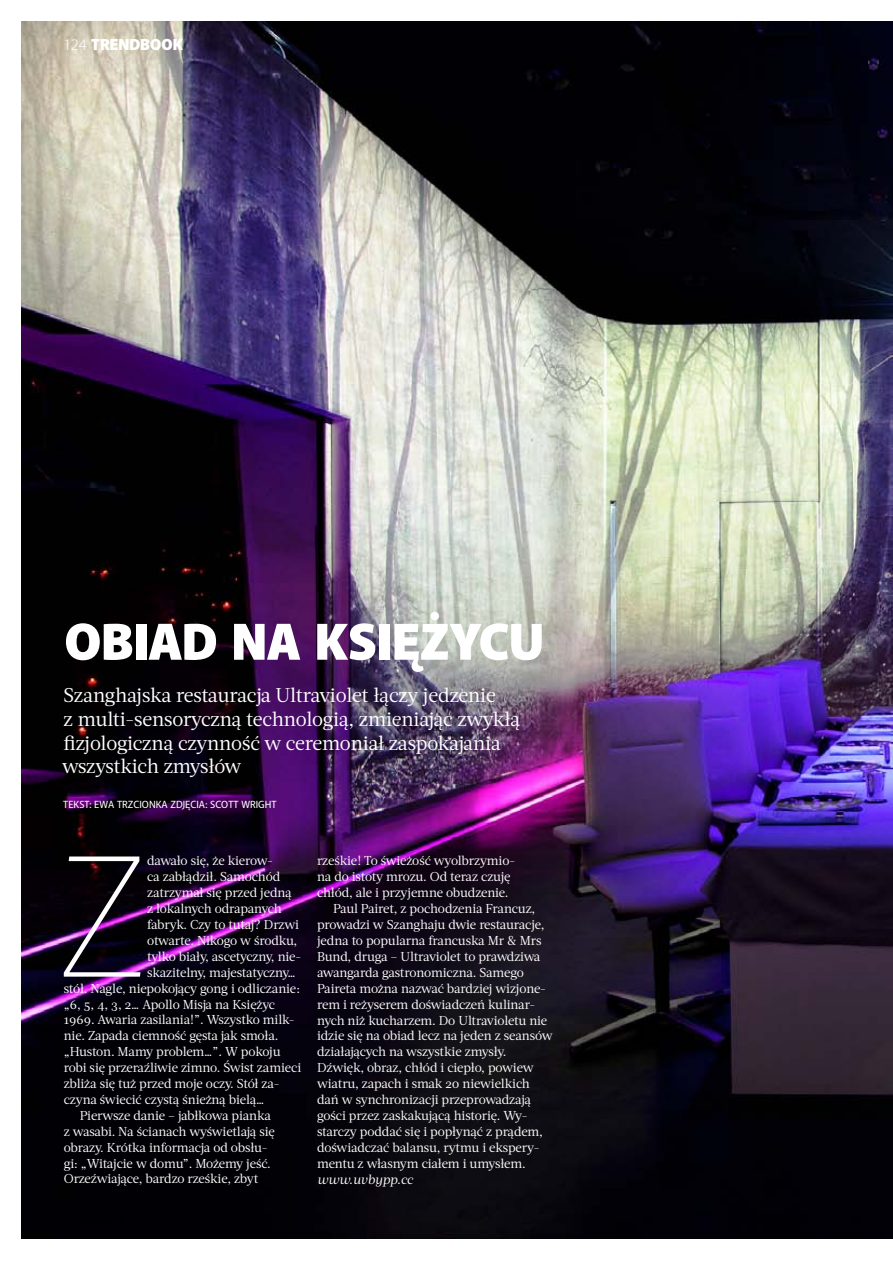
<style>
.page{position:relative;width:893px;height:1263px;background:#fff}
.page>*{position:absolute;margin:0;border:0;box-sizing:border-box;transform-origin:0 0}
.t1{font:100 175.8px "Akagi";color:#fff}
.t2{font:900 52.5px "Akagi";letter-spacing:-.005em;color:#fff}
.t3{font:19.8px/23.9px "Acta";letter-spacing:-.015em;color:#fff}
.t4{font:900 16.2px "Akagi";color:#fff}
.t5{font:12.9px "Acta";letter-spacing:-.015em;color:#fff}
.t6{font:italic 12.9px "Acta";letter-spacing:-.02em;color:#fff}
.t7{font:500 10.5px "Akagi Pro";color:#fff}
.s1{font-weight:300}
</style>
<div class="page">
<img style="left:21px;top:21px;width:872px;height:1217px">
<p class="t4" style="left:64px;top:35px;width:121px"><span class="s1">124</span> TRENDBOOK</p>
<h2 class="t2" style="left:65px;top:609px;width:481px">OB IAD NA KSIĘŻYCU</h2>
<h3 class="t3" style="left:62px;top:683px;width:460px">Szanghajska restauracja Ultraviolet łączy jedzenie<br>z multi-sensoryczną technologią, zmieniając zwykłą fizjologiczną czynność w ceremoniał zaspokajania wszystkich zmysłów</h3>
<p class="t7" style="left:63px;top:798px;width:113px">TEKST: EWA TRZCI ONKA ZDJĘCI</p>
<p class="t7" style="left:199px;top:798px;width:79px">A: SCOTT WRIG HT</p>
<h1 class="t1" style="left:57px;top:811px;width:92px">Z</h1>
<p class="t5" style="left:147px;top:853px;width:127px">dawało się, że kierow-</p>
<p class="t5" style="left:147px;top:869px;width:135px">ca zabłądził. Samochód</p>
<p class="t5" style="left:147px;top:885px;width:146px">zatrzymał się przed jedną</p>
<p class="t5" style="left:147px;top:901px;width:136px">z lokalnych odrapanych</p>
<p class="t5" style="left:147px;top:917px;width:153px">fabryk. Czy to tutaj? Drzwi</p>
<p class="t5" style="left:147px;top:933px;width:152px">otwarte. Nikogo w środku,</p>
<p class="t5" style="left:147px;top:949px;width:155px">tylko biały, ascetyczny, nie-</p>
<p class="t5" style="left:147px;top:965px;width:150px">skazitelny, majestatyczny…</p>
<p class="t5" style="left:64px;top:980px;width:238px">stół. Nagle, niepokojący gong i odliczanie:</p>
<p class="t5" style="left:64px;top:996px;width:213px">„6, 5, 4, 3, 2… Apollo Misja na Księżyc</p>
<p class="t5" style="left:64px;top:1012px;width:232px">1969. Awaria zasilania!”. Wszystko milk-</p>
<p class="t5" style="left:64px;top:1028px;width:216px">nie. Zapada ciemność gęsta jak smoła.</p>
<p class="t5" style="left:64px;top:1044px;width:218px">„Huston. Mamy problem…”. W pokoju</p>
<p class="t5" style="left:64px;top:1060px;width:239px">robi się przeraźliwie zimno. Świst zamieci</p>
<p class="t5" style="left:64px;top:1076px;width:217px">zbliża się tuż przed moje oczy. Stół za-</p>
<p class="t5" style="left:64px;top:1092px;width:202px">czyna świecić czystą śnieżną bielą…</p>
<p class="t5" style="left:80px;top:1108px;width:193px">Pierwsze danie – jabłkowa pianka</p>
<p class="t5" style="left:64px;top:1124px;width:213px">z wasabi. Na ścianach wyświetlają się</p>
<p class="t5" style="left:64px;top:1139px;width:205px">obrazy. Krótka informacja od obsłu-</p>
<p class="t5" style="left:64px;top:1155px;width:209px">gi: „Witajcie w domu”. Możemy jeść.</p>
<p class="t5" style="left:64px;top:1171px;width:196px">Orzeźwiające, bardzo rześkie, zbyt</p>
<p class="t5" style="left:317px;top:853px;width:199px">rześkie! To świeżość wyolbrzymio-</p>
<p class="t5" style="left:317px;top:869px;width:195px">na do istoty mrozu. Od teraz czuję</p>
<p class="t5" style="left:317px;top:885px;width:193px">chłód, ale i przyjemne obudzenie.</p>
<p class="t5" style="left:333px;top:901px;width:204px">Paul Pairet, z pochodzenia Francuz,</p>
<p class="t5" style="left:317px;top:917px;width:229px">prowadzi w Szanghaju dwie restauracje,</p>
<p class="t5" style="left:317px;top:933px;width:226px">jedna to popularna francuska Mr &amp; Mrs</p>
<p class="t5" style="left:317px;top:949px;width:225px">Bund, druga – Ultraviolet to prawdziwa</p>
<p class="t5" style="left:317px;top:965px;width:208px">awangarda gastronomiczna. Samego</p>
<p class="t5" style="left:317px;top:981px;width:230px">Paireta można nazwać bardziej wizjone-</p>
<p class="t5" style="left:317px;top:996px;width:220px">rem i reżyserem doświadczeń kulinar-</p>
<p class="t5" style="left:317px;top:1012px;width:232px">nych niż kucharzem. Do Ultravioletu nie</p>
<p class="t5" style="left:317px;top:1028px;width:237px">idzie się na obiad lecz na jeden z seansów</p>
<p class="t5" style="left:317px;top:1044px;width:191px">działających na wszystkie zmysły.</p>
<p class="t5" style="left:317px;top:1060px;width:218px">Dźwięk, obraz, chłód i ciepło, powiew</p>
<p class="t5" style="left:317px;top:1076px;width:214px">wiatru, zapach i smak 20 niewielkich</p>
<p class="t5" style="left:317px;top:1092px;width:215px">dań w synchronizacji przeprowadzają</p>
<p class="t5" style="left:317px;top:1108px;width:212px">gości przez zaskakującą historię. Wy-</p>
<p class="t5" style="left:317px;top:1124px;width:227px">starczy poddać się i popłynąć z prądem,</p>
<p class="t5" style="left:317px;top:1140px;width:224px">doświadczać balansu, rytmu i ekspery-</p>
<p class="t5" style="left:317px;top:1156px;width:210px">mentu z własnym ciałem i umysłem.</p>
<p class="t6" style="left:317px;top:1171px;width:97px">www.uvbypp.cc</p>
</div>
